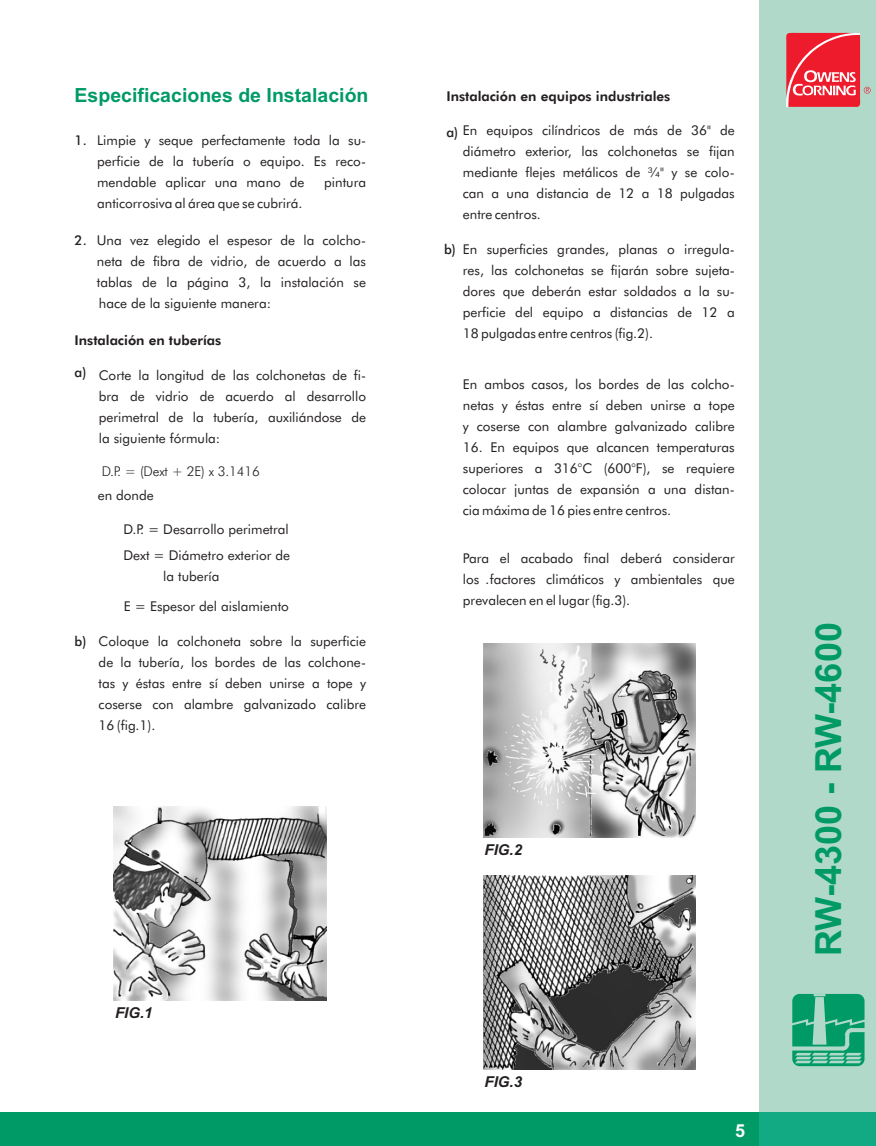
<style>
.page{position:relative;width:876px;height:1146px;background:#fff}
.page>*{position:absolute;margin:0;border:0;box-sizing:border-box;transform-origin:0 0}
.t1{font:700 36px "Arial";color:#009a67}
.t2{font:700 19.5px "Arial";color:#009a67}
.t3{font:700 18px "Arial";color:#fff}
.t4{font:italic 700 15px "Arial";color:#231f20}
.t5{font:13.5px/21px "Futura BT";color:#231f20;text-align:justify}
.t6{font:800 13.5px "Futura BT";color:#231f20}
.t7{font:300 13.5px "Futura BT";letter-spacing:-.015em;color:#231f20}
.t8{font:500 13.5px "Futura BT";color:#231f20}
.t9{font:13.5px "Arial";color:#231f20}
.s1{font-weight:500}
</style>
<div class="page">
<img style="left:114px;top:806px;width:212px;height:194px">
<img style="left:483px;top:643px;width:212px;height:194px">
<img style="left:483px;top:875px;width:212px;height:194px">
<div style="left:0;top:1112px;width:875px;height:33px;background:#009a67"></div>
<div style="left:759px;top:0;width:116px;height:1145px;background:#b0d9c9"></div>
<div style="left:759px;top:1112px;width:116px;height:33px;background:#11aa82"></div>
<svg style="left:792px;top:994px;width:72px;height:72px"></svg>
<svg style="left:786px;top:33px;width:84px;height:74px;background:#e8515b"></svg>
<h2 class="t2" style="left:75px;top:88px;width:295px">Especificaciones de Instalación</h2>
<p class="t8" style="left:75px;top:134px;width:14px">1.</p>
<p class="t5" style="left:97px;top:131px;width:270px">Limpie y seque perfectamente toda la su&shy;perficie de la tubería o equipo. Es reco&shy;mendable aplicar una mano de</p>
<p class="t5" style="left:324px;top:173px;width:43px">pintura</p>
<p class="t8" style="left:75px;top:235px;width:14px">2.</p>
<p class="t5" style="left:97px;top:194px;width:207px">anticorrosiva al área que se cubrirá.</p>
<p class="t5" style="left:97px;top:231px;width:270px">Una vez elegido el espesor de la colcho&shy;neta de fibra de vidrio, de acuerdo a las tablas de la página 3, la instalación se</p>
<p class="t5" style="left:99px;top:294px;width:174px">hace de la siguiente manera:</p>
<p class="t6" style="left:75px;top:335px;width:148px">Instalación en tuberías</p>
<p class="t8" style="left:75px;top:367px;width:13px">a)</p>
<p class="t5" style="left:99px;top:365px;width:269px">Corte la longitud de las colchonetas de fi&shy;bra de vidrio de acuerdo al desarrollo perimetral de la tubería, auxiliándose de</p>
<p class="t5" style="left:99px;top:429px;width:123px">la siguiente fórmula:</p>
<p class="t7" style="left:102px;top:466px;width:159px">D.P. = (Dext + 2E) x 3.1416</p>
<p class="t5" style="left:98px;top:486px;width:58px">en donde</p>
<p class="t5" style="left:123px;top:518px;width:168px;line-height:25.7px">D.P. = Desarrollo perimetral<br>Dext = Diámetro exterior de</p>
<p class="t5" style="left:124px;top:563px;width:166px;line-height:29.5px;text-indent:39px">la tubería<br>E = Espesor del aislamiento</p>
<p class="t5" style="left:99px;top:632px;width:269px;text-indent:-24px"><span class="s1">b)</span> Coloque la colchoneta sobre la superficie de la tubería, los bordes de las colchone&shy;tas y éstas entre sí deben unirse a tope y coserse con alambre galvanizado calibre 16 (fig.1).</p>
<p class="t4" style="left:115px;top:1006px;width:39px">FIG.1</p>
<p class="t6" style="left:446px;top:91px;width:225px">Instalación en equipos industriales</p>
<p class="t5" style="left:463px;top:120px;width:273px;text-indent:-16px"><span class="s1">a)</span> En equipos cilíndricos de más de 36" de diámetro exterior, las colchonetas se fijan mediante flejes metálicos de ¾" y se colo&shy;can a una distancia de 12 a 18 pulgadas entre centros.</p>
<p class="t5" style="left:463px;top:240px;width:273px;text-indent:-19px"><span class="s1">b)</span> En superficies grandes, planas o irregula&shy;res, las colchonetas se fijarán sobre sujeta&shy;dores que deberán estar soldados a la su&shy;perficie del equipo a distancias de 12 a 18 pulgadas entre centros (fig.2).</p>
<p class="t5" style="left:463px;top:375px;width:273px">En ambos casos, los bordes de las colcho&shy;netas y éstas entre sí deben unirse a tope y coserse con alambre galvanizado calibre</p>
<p class="t5" style="left:463px;top:437px;width:273px">16. En equipos que alcancen temperaturas superiores a 316°C (600°F), se requiere colocar juntas de expansión a una distan&shy;cia máxima de 16 pies entre centros.</p>
<p class="t5" style="left:463px;top:548px;width:273px">Para el acabado final deberá considerar los factores climáticos y ambientales que prevalecen en el lugar (fig.3).</p>
<p class="t9" style="left:485px;top:573px;width:5px">.</p>
<p class="t4" style="left:484px;top:844px;width:39px">FIG.2</p>
<p class="t4" style="left:484px;top:1076px;width:39px">FIG.3</p>
<h3 class="t3" style="left:735px;top:1123px;width:12px">5</h3>
<h1 class="t1" style="left:814px;top:956px;width:335px;rotate:-90deg">RW-4300 - RW-4600</h1>
</div>
